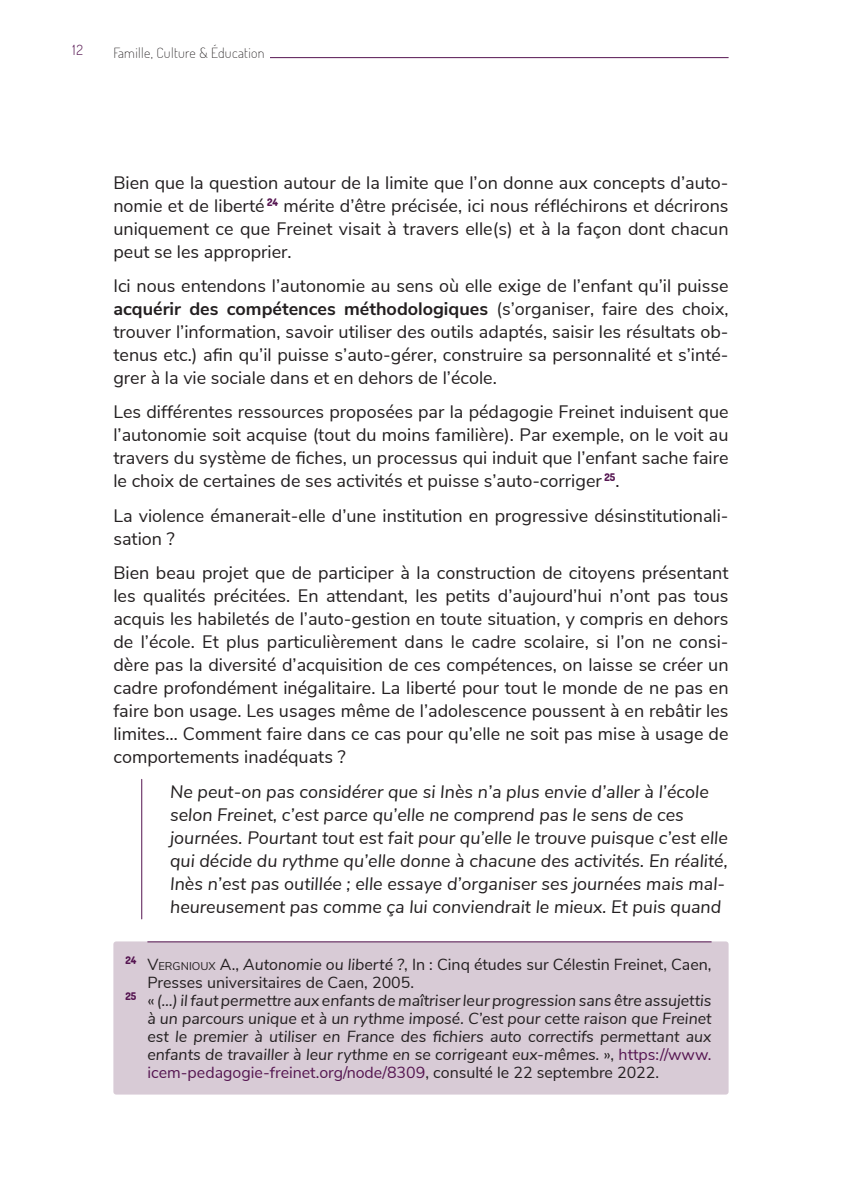
<style>
.page{position:relative;width:842px;height:1191px;background:#fff}
.page>*{position:absolute;margin:0;border:0;box-sizing:border-box;transform-origin:0 0}
.t1{font:18px/23px "Nunito Sans";color:#231f20;text-align:justify}
.t2{font:italic 18px/23px "Nunito Sans";color:#231f20}
.t3{font:italic 16px "Nunito Sans";color:#231f20}
.t4{font:16px "Nunito Sans";color:#231f20}
.t5{font:16px "Nunito Sans";color:#551551}
.t6{font:200 14px "Dosis";letter-spacing:.025em;color:#231f20}
.t7{font:300 14px "Dosis";color:#551551}
.s1{font-weight:700}
.s2{font-style:inherit}
.s3{font-size:11.2px}
.s4{font-style:italic}
.s5{font-style:normal}
.s6{font-style:normal;color:#551551}
.s7{color:#231f20}
</style>
<div class="page">
<hr style="left:113px;top:57px;width:616px;height:1px;background:#551551">
<div style="left:108px;top:52px;width:162px;height:10px;background:#fff"></div>
<div style="left:113px;top:941px;width:616px;height:153px;background:#d8cbd6;border-radius:3px"></div>
<hr style="left:141px;top:779px;width:1px;height:140px;background:#551551">
<hr style="left:147px;top:941px;width:564px;height:1px;background:#551551">
<p class="t7" style="left:73px;top:41px;width:12px">12</p>
<p class="t6" style="left:113px;top:44px;width:153px">Famille, Culture &amp; Éducation</p>
<p class="t1" style="left:113px;top:170px;width:617px">Bien que la question autour de la limite que l’on donne aux concepts d’auto&shy;nomie et de liberté <sup>24</sup> mérite d’être précisée, ici nous réfléchirons et décrirons uniquement ce que Freinet visait à travers elle(s) et à la façon dont chacun peut se les approprier.</p>
<p class="t1" style="left:113px;top:273px;width:617px">Ici nous entendons l’autonomie au sens où elle exige de l’enfant qu’il puisse <span class="s1">acquérir des compétences méthodologiques</span> (s’organiser, faire des choix, trouver l’information, savoir utiliser des outils adaptés, saisir les résultats ob&shy;tenus etc.) afin qu’il puisse s’auto-gérer, construire sa personnalité et s’inté&shy;grer à la vie sociale dans et en dehors de l’école.</p>
<p class="t1" style="left:113px;top:399px;width:617px">Les différentes ressources proposées par la pédagogie Freinet induisent que l’autonomie soit acquise (tout du moins familière). Par exemple, on le voit au travers du système de fiches, un processus qui induit que l’enfant sache faire le choix de certaines de ses activités et puisse s’auto-corriger <sup>25</sup>.</p>
<p class="t1" style="left:113px;top:503px;width:617px">La violence émanerait-elle d’une institution en progressive désinstitutionali&shy;sation ?</p>
<p class="t1" style="left:113px;top:560px;width:617px">Bien beau projet que de participer à la construction de citoyens présentant les qualités précitées. En attendant, les petits d’aujourd’hui n’ont pas tous acquis les habiletés de l’auto-gestion en toute situation, y compris en dehors de l’école. Et plus particulièrement dans le cadre scolaire, si l’on ne consi&shy;dère pas la diversité d’acquisition de ces compétences, on laisse se créer un cadre profondément inégalitaire. La liberté pour tout le monde de ne pas en faire bon usage. Les usages même de l’adolescence poussent à en rebâtir les limites… Comment faire dans ce cas pour qu’elle ne soit pas mise à usage de comportements inadéquats ?</p>
<p class="t2" style="left:170px;top:779px;width:559px">Ne peut-on pas considérer que si Inès n’a plus envie d’aller à l’école selon Freinet, c’est parce qu’elle ne comprend pas le sens de ces journées. Pourtant tout est fait pour qu’elle le trouve puisque c’est elle qui décide du rythme qu’elle donne à chacune des activités. En réalité, Inès n’est pas outillée ; elle essaye d’organiser ses journées mais mal&shy;heureusement pas comme ça lui conviendrait le mieux. Et puis quand</p>
<p class="t4" style="left:125px;top:952px;width:588px"><sup>24</sup> <span class="s2">V</span><span class="s3">ERGNIOUX</span> A., <span class="s4">Autonomie ou liberté ?</span>, In : Cinq études sur Célestin Freinet, Caen,</p>
<p class="t4" style="left:147px;top:970px;width:268px">Presses universitaires de Caen, 2005.</p>
<p class="t3" style="left:125px;top:988px;width:588px"><sup>25</sup> <span class="s5">«</span> (…) il faut permettre aux enfants de maîtriser leur progression sans être assujettis</p>
<p class="t3" style="left:147px;top:1006px;width:566px">à un parcours unique et à un rythme imposé. C’est pour cette raison que Freinet</p>
<p class="t3" style="left:147px;top:1024px;width:566px">est le premier à utiliser en France des fichiers auto correctifs permettant aux</p>
<p class="t3" style="left:147px;top:1042px;width:566px">enfants de travailler à leur rythme en se corrigeant eux-mêmes. <span class="s5">»,</span> <span class="s6">https://www.</span></p>
<p class="t5" style="left:147px;top:1060px;width:513px">icem-pedagogie-freinet.org/node/8309<span class="s7">, consulté le 22 septembre 2022.</span></p>
</div>
